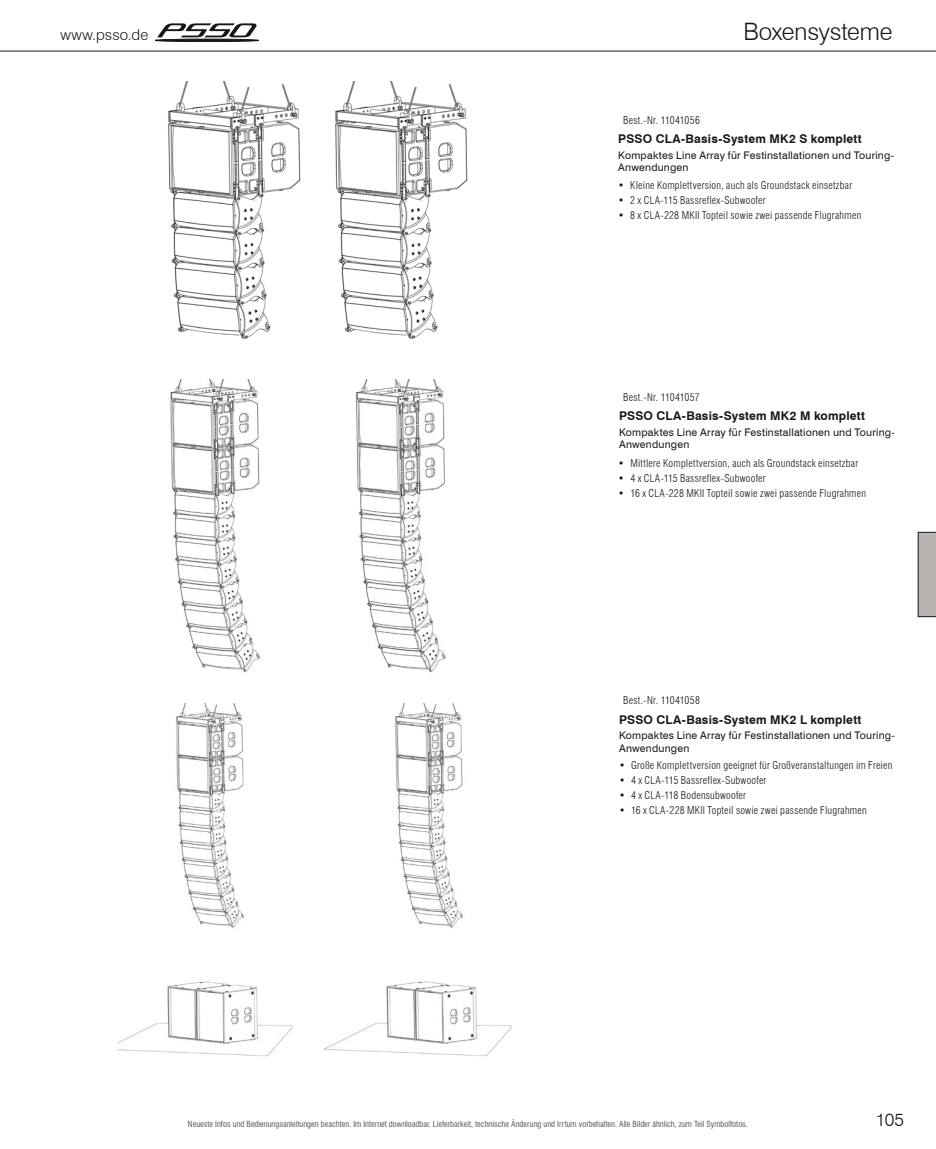
<style>
.page{position:relative;width:936px;height:1149px;background:#fff}
.page>*{position:absolute;margin:0;border:0;box-sizing:border-box;transform-origin:0 0}
.t1{font:300 24px "Swiss 721 BT";letter-spacing:-.01em;color:#171715}
.t2{font:300 18px "Swiss 721 BT";color:#171715}
.t3{font:300 15px "Swiss 721 BT";letter-spacing:.005em;color:#171715}
.t4{font:700 12px "Swiss 721 BT";letter-spacing:.015em;color:#171715}
.t5{font:300 condensed 10.5px "Swiss 721 BT";letter-spacing:.02em;color:#171715}
.t6{font:10.5px/12.6px "Swiss 721 BT";letter-spacing:.02em;color:#171715}
.t7{font:condensed 8.25px "Swiss 721 BT";color:#565655}
</style>
<div class="page">
<hr style="left:0;top:51px;width:935px;height:1px;background:#171715">
<div style="left:155px;top:39px;width:103px;height:3px;border:1px solid #171715;border-radius:50%"></div>
<svg style="left:157px;top:23px;width:99px;height:14px"></svg>
<svg style="left:917px;top:531px;width:18px;height:86px"></svg>
<img style="left:168px;top:81px;width:300px;height:259px">
<img style="left:170px;top:379px;width:276px;height:294px">
<img style="left:118px;top:703px;width:393px;height:354px">
<p class="t3" style="left:60px;top:25px;width:89px">www.psso.de</p>
<p class="t1" style="left:743px;top:17px;width:151px">Boxensysteme</p>
<p class="t5" style="left:623px;top:113px;width:78px">Best.-Nr. 11041056</p>
<p class="t6" style="left:618px;top:148px;width:277px">Kompaktes Line Array für Festinstallationen und Touring-<br>Anwendungen</p>
<p class="t5" style="left:618px;top:179px;width:235px">• Kleine Komplettversion, auch als Groundstack einsetzbar</p>
<p class="t5" style="left:618px;top:194px;width:149px">• 2 x CLA-115 Bassreflex-Subwoofer</p>
<p class="t5" style="left:618px;top:209px;width:244px">• 8 x CLA-228 MKII Topteil sowie zwei passende Flugrahmen</p>
<p class="t4" style="left:618px;top:132px;width:245px">PSSO CLA-Basis-System MK2 S komplett</p>
<p class="t5" style="left:623px;top:390px;width:78px">Best.-Nr. 11041057</p>
<p class="t6" style="left:619px;top:425px;width:277px">Kompaktes Line Array für Festinstallationen und Touring-<br>Anwendungen</p>
<p class="t5" style="left:618px;top:456px;width:241px">• Mittlere Komplettversion, auch als Groundstack einsetzbar</p>
<p class="t5" style="left:618px;top:471px;width:149px">• 4 x CLA-115 Bassreflex-Subwoofer</p>
<p class="t5" style="left:618px;top:486px;width:249px">• 16 x CLA-228 MKII Topteil sowie zwei passende Flugrahmen</p>
<p class="t4" style="left:619px;top:409px;width:247px">PSSO CLA-Basis-System MK2 M komplett</p>
<p class="t5" style="left:623px;top:693px;width:78px">Best.-Nr. 11041058</p>
<p class="t6" style="left:619px;top:728px;width:277px">Kompaktes Line Array für Festinstallationen und Touring-<br>Anwendungen</p>
<p class="t5" style="left:619px;top:758px;width:275px">• Große Komplettversion geeignet für Großveranstaltungen im Freien</p>
<p class="t5" style="left:619px;top:773px;width:149px">• 4 x CLA-115 Bassreflex-Subwoofer</p>
<p class="t5" style="left:619px;top:788px;width:128px">• 4 x CLA-118 Bodensubwoofer</p>
<p class="t5" style="left:619px;top:804px;width:249px">• 16 x CLA-228 MKII Topteil sowie zwei passende Flugrahmen</p>
<p class="t4" style="left:619px;top:712px;width:244px">PSSO CLA-Basis-System MK2 L komplett</p>
<p class="t7" style="left:188px;top:1118px;width:561px">Neueste Infos und Bedienungsanleitungen beachten. Im Internet downloadbar. Lieferbarkeit, technische Änderung und Irrtum vorbehalten. Alle Bilder ähnlich, zum Teil Symbolfotos.</p>
<p class="t2" style="left:875px;top:1108px;width:30px">105</p>
</div>
